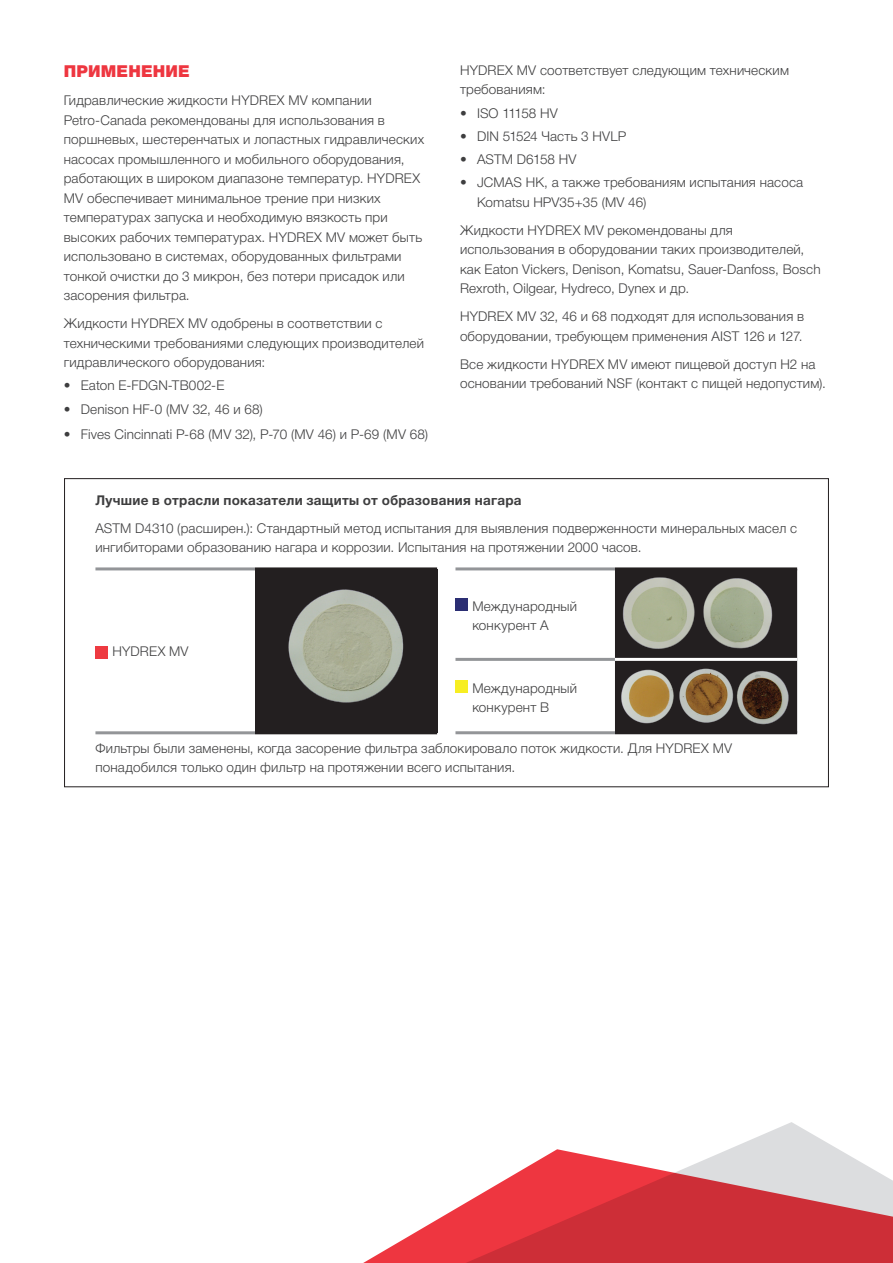
<style>
.page{position:relative;width:893px;height:1263px;background:#fff}
.page>*{position:absolute;margin:0;border:0;box-sizing:border-box;transform-origin:0 0}
.t1{font:900 16.5px "Helvetica Neue Cyr";letter-spacing:.01em;color:#ee3640}
.t2{font:300 13.5px/19.5px "Helvetica Neue Cyr";letter-spacing:.01em;color:#3e3e3f}
.t3{font:700 13.5px "Helvetica Neue Cyr";letter-spacing:.02em;color:#3e3e3f}
</style>
<div class="page">
<div style="left:255px;top:569px;width:182px;height:164px;background:#231f20"></div>
<hr style="left:95px;top:567px;width:160px;height:3px;background:#939598">
<hr style="left:95px;top:731px;width:160px;height:3px;background:#939598">
<hr style="left:255px;top:567px;width:182px;height:3px;background:#231f20">
<hr style="left:255px;top:731px;width:182px;height:3px;background:#231f20">
<div style="left:95px;top:646px;width:13px;height:13px;background:#ee3a41"></div>
<img style="left:288px;top:589px;width:116px;height:114px">
<div style="left:615px;top:570px;width:182px;height:161px;background:#231f20"></div>
<hr style="left:455px;top:567px;width:160px;height:3px;background:#939598">
<hr style="left:455px;top:658px;width:160px;height:3px;background:#939598">
<hr style="left:455px;top:731px;width:160px;height:3px;background:#939598">
<hr style="left:615px;top:567px;width:182px;height:3px;background:#231f20">
<hr style="left:615px;top:731px;width:182px;height:3px;background:#231f20">
<hr style="left:615px;top:658px;width:182px;height:3px;background:#fff">
<div style="left:455px;top:598px;width:13px;height:13px;background:#2b2e73"></div>
<img style="left:621px;top:575px;width:154px;height:78px">
<div style="left:455px;top:680px;width:13px;height:13px;background:#f7ee22"></div>
<img style="left:621px;top:665px;width:169px;height:62px">
<svg style="left:730px;top:1122px;width:108px;height:27px"></svg>
<svg style="left:363px;top:1149px;width:530px;height:114px"></svg>
<p class="t1" style="left:64px;top:62px;width:128px">Применение</p>
<p class="t2" style="left:64px;top:91px;width:362px">Гидравлические жидкости HYDREX MV компании Petro-Canada рекомендованы для использования в поршневых, шестеренчатых и лопастных гидравлических насосах промышленного и мобильного оборудования, работающих в широком диапазоне температур. HYDREX MV обеспечивает минимальное трение при низких температурах запуска и необходимую вязкость при высоких рабочих температурах. HYDREX MV может быть использовано в системах, оборудованных фильтрами тонкой очистки до 3 микрон, без потери присадок или засорения фильтра.</p>
<p class="t2" style="left:64px;top:314px;width:362px">Жидкости HYDREX MV одобрены в соответствии с техническими требованиями следующих производителей гидравлического оборудования:</p>
<p class="t2" style="left:64px;top:376px;width:162px">• Eaton E-FDGN-TB002-E</p>
<p class="t2" style="left:64px;top:399px;width:201px">• Denison HF-0 (MV 32, 46 и 68)</p>
<p class="t2" style="left:64px;top:425px;width:366px">• Fives Cincinnati P-68 (MV 32), P-70 (MV 46) и P-69 (MV 68)</p>
<p class="t2" style="left:460px;top:60px;width:330px">HYDREX MV соответствует следующим техническим требованиям:</p>
<p class="t2" style="left:460px;top:103px;width:99px">• ISO 11158 HV</p>
<p class="t2" style="left:460px;top:126px;width:168px">• DIN 51524 Часть 3 HVLP</p>
<p class="t2" style="left:460px;top:150px;width:118px">• ASTM D6158 HV</p>
<p class="t2" style="left:477px;top:173px;width:328px;text-indent:-17px">• JCMAS HK, а также требованиям испытания насоса<br>Komatsu HPV35+35 (MV 46)</p>
<p class="t2" style="left:460px;top:221px;width:362px">Жидкости HYDREX MV рекомендованы для использования в оборудовании таких производителей, как Eaton Vickers, Denison, Komatsu, Sauer-Danfoss, Bosch Rexroth, Oilgear, Hydreco, Dynex и др.</p>
<p class="t2" style="left:460px;top:307px;width:346px">HYDREX MV 32, 46 и 68 подходят для использования в оборудовании, требующем применения AIST 126 и 127.</p>
<p class="t2" style="left:460px;top:354px;width:367px">Все жидкости HYDREX MV имеют пищевой доступ H2 на основании требований NSF (контакт с пищей недопустим).</p>
<p class="t3" style="left:95px;top:492px;width:428px">Лучшие в отрасли показатели защиты от образования нагара</p>
<p class="t2" style="left:95px;top:518px;width:703px">ASTM D4310 (расширен.): Стандартный метод испытания для выявления подверженности минеральных масел с ингибиторами образованию нагара и коррозии. Испытания на протяжении 2000 часов.</p>
<p class="t2" style="left:112px;top:642px;width:78px">HYDREX MV</p>
<p class="t2" style="left:472px;top:596px;width:106px">Международный конкурент A</p>
<p class="t2" style="left:472px;top:678px;width:106px">Международный конкурент B</p>
<p class="t2" style="left:95px;top:738px;width:638px">Фильтры были заменены, когда засорение фильтра заблокировало поток жидкости. Для HYDREX MV понадобился только один фильтр на протяжении всего испытания.</p>
</div>
